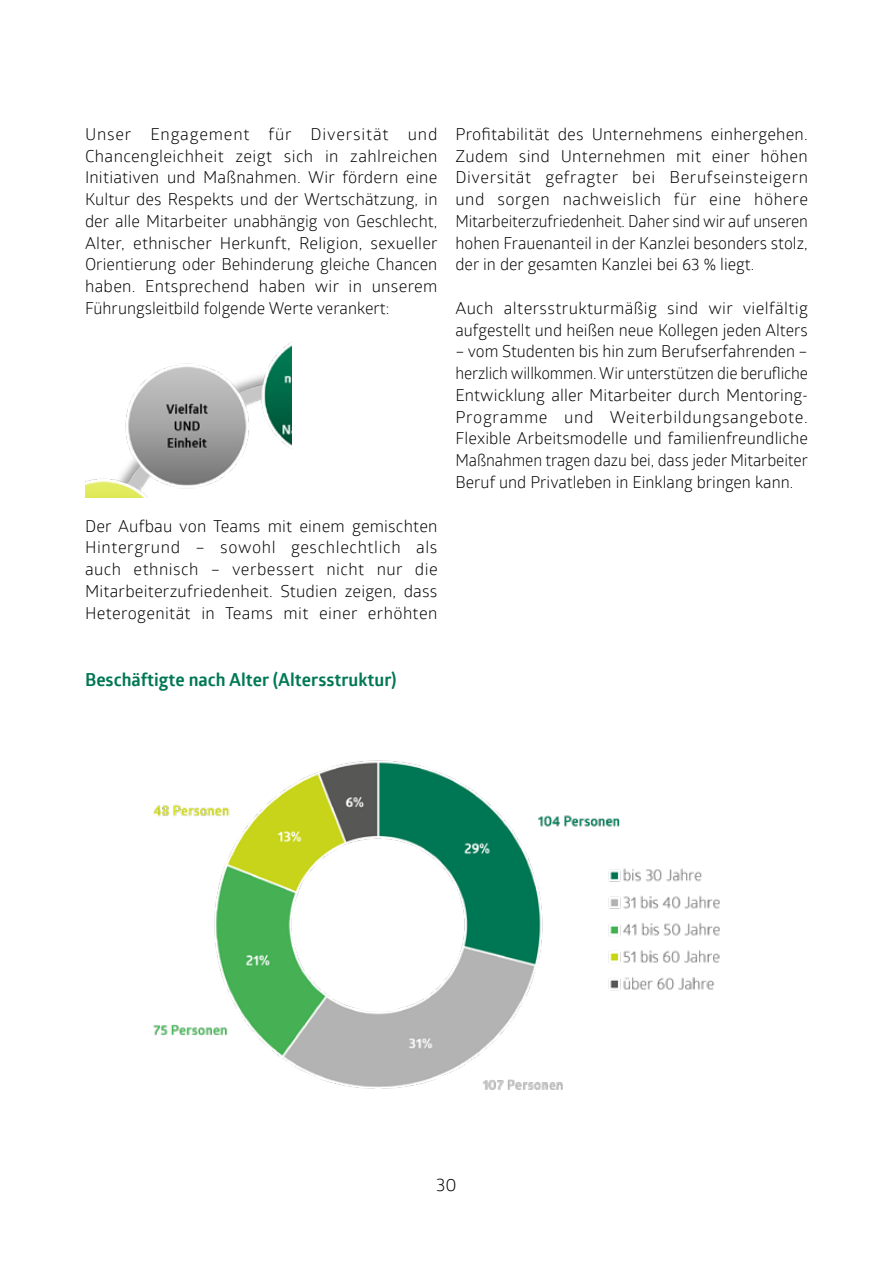
<style>
.page{position:relative;width:893px;height:1263px;background:#fff}
.page>*{position:absolute;margin:0;border:0;box-sizing:border-box;transform-origin:0 0}
.t1{font:18px "Glober MB Bold";color:#007754}
.t2{font:18px "Glober MB Book";color:#000}
.t3{font:16.5px/21.8px "Glober MB Book";color:#000;text-align:justify}
</style>
<div class="page">
<img style="left:85px;top:343px;width:206px;height:154px">
<img style="left:153px;top:760px;width:567px;height:330px">
<p class="t3" style="left:85px;top:122px;width:354px">Unser Engagement für Diversität und Chancengleichheit zeigt sich in zahlreichen Initiativen und Maßnahmen. Wir fördern eine Kultur des Respekts und der Wertschätzung, in der alle Mitarbeiter unabhängig von Geschlecht, Alter, ethnischer Herkunft, Religion, sexueller Orientierung oder Behinderung gleiche Chancen haben. Entsprechend haben wir in unserem Führungsleitbild folgende Werte verankert:</p>
<p class="t3" style="left:85px;top:514px;width:354px">Der Aufbau von Teams mit einem gemischten Hintergrund – sowohl geschlechtlich als auch ethnisch – verbessert nicht nur die Mitarbeiterzufriedenheit. Studien zeigen, dass Heterogenität in Teams mit einer erhöhten</p>
<p class="t3" style="left:455px;top:122px;width:354px">Profitabilität des Unternehmens einhergehen.<br>Zudem sind Unternehmen mit einer höhen Diversität gefragter bei Berufseinsteigern und sorgen nachweislich für eine höhere Mitarbeiterzufriedenheit. Daher sind wir auf unseren hohen Frauenanteil in der Kanzlei besonders stolz, der in der gesamten Kanzlei bei 63 % liegt.</p>
<p class="t3" style="left:455px;top:296px;width:354px">Auch altersstrukturmäßig sind wir vielfältig aufgestellt und heißen neue Kollegen jeden Alters</p>
<p class="t3" style="left:455px;top:340px;width:354px">– vom Studenten bis hin zum Berufserfahrenden – herzlich willkommen. Wir unterstützen die berufliche Entwicklung aller Mitarbeiter durch Mentoring-Programme und Weiterbildungsangebote.<br>Flexible Arbeitsmodelle und familienfreundliche Maßnahmen tragen dazu bei, dass jeder Mitarbeiter Beruf und Privatleben in Einklang bringen kann.</p>
<p class="t1" style="left:85px;top:667px;width:313px">Beschäftigte nach Alter (Altersstruktur)</p>
<p class="t2" style="left:436px;top:1172px;width:22px">30</p>
</div>
